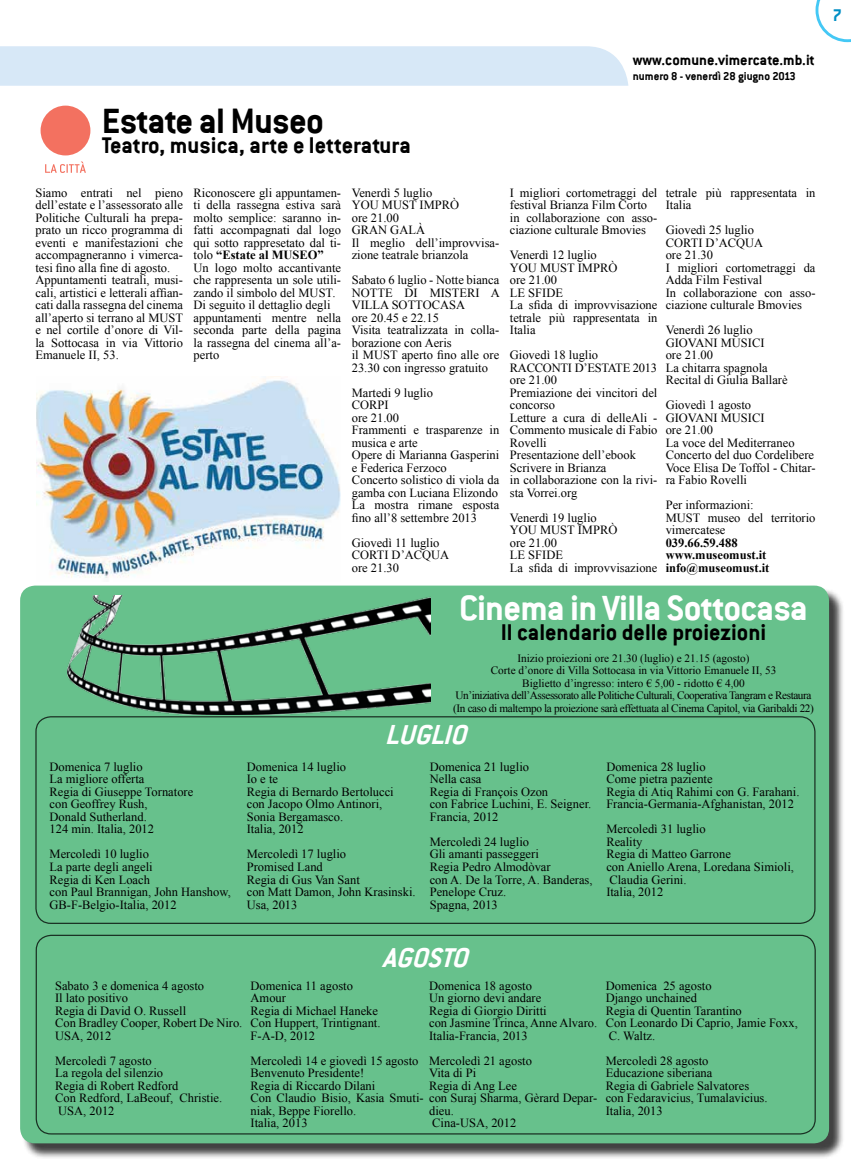
<style>
.page{position:relative;width:851px;height:1170px;background:#fff}
.page>*{position:absolute;margin:0;border:0;box-sizing:border-box;transform-origin:0 0}
.t1{font:700 38.75px "Conduit ITC";letter-spacing:-.02em;color:#fff}
.t2{font:700 38.75px "Conduit ITC";letter-spacing:-.02em;color:#000}
.t3{font:italic 700 30px "Conduit ITC";color:#fff}
.t4{font:700 25px "Conduit ITC";color:#000}
.t5{font:700 18.75px "Conduit ITC";color:#008fc5}
.t6{font:700 16.25px "Conduit ITC";color:#000}
.t7{font:12.5px/12.5px "Times New Roman";color:#000}
.t8{font:700 12.5px/12.5px "Times New Roman";color:#000}
.t9{font:700 12.5px "Conduit ITC";color:#000}
.t10{font:11.25px/12.5px "Times New Roman";letter-spacing:-.03em;color:#000;text-align:center}
.s1{font-weight:700}
</style>
<div class="page">
<div style="left:0;top:46px;width:628px;height:40px;background:#d7e8f7"></div>
<div style="left:22px;top:587px;width:822px;height:571px;background:#000;opacity:.75"></div>
<div style="left:20px;top:585px;width:809px;height:558px;background:#67c18c;border-radius:15px"></div>
<div style="left:36px;top:934px;width:779px;height:200px;border:1px solid #000;border-radius:15px"></div>
<div style="left:35px;top:716px;width:780px;height:207px;border:1px solid #000;border-radius:15px"></div>
<svg style="left:815px;top:0;width:35px;height:42px"></svg>
<div style="left:41px;top:106px;width:49px;height:49px;background:#f37160;border-radius:50%"></div>
<svg style="left:45px;top:161px;width:41px;height:12px"></svg>
<img style="left:67px;top:595px;width:363px;height:119px">
<img style="left:36px;top:376px;width:305px;height:202px">
<h1 class="t2" style="left:102px;top:98px;width:223px">Estate al Museo</h1>
<h3 class="t4" style="left:102px;top:130px;width:310px">Teatro, musica, arte e letteratura</h3>
<h3 class="t6" style="left:632px;top:51px;width:183px">www.comune.vimercate.mb.it</h3>
<p class="t9" style="left:632px;top:69px;width:165px">numero 8 - venerdì 28 giugno 2013</p>
<p class="t7" style="left:35px;top:186px;width:149px">Siamo entrati nel pieno dell’estate e l’assessorato alle<br>Politiche Culturali ha prepa&shy;prato un ricco programma di eventi e manifestazioni che accompagneranno i vimerca&shy;tesi fino alla fine di agosto.<br>Appuntamenti teatrali, musi&shy;cali, artistici e letterali affian&shy;cati dalla rassegna del cinema all’aperto si terrano al MUST e nel cortile d’onore di Vil&shy;la Sottocasa in via Vittorio<br>Emanuele II, 53.</p>
<p class="t7" style="left:193px;top:186px;width:149px">Riconoscere gli appuntamen&shy;ti della rassegna estiva sarà molto semplice: saranno in&shy;fatti accompagnati dal logo qui sotto rappresetato dal ti&shy;tolo <span class="s1">“Estate al MUSEO”<br></span>Un logo molto accantivante che rappresenta un sole utili&shy;zando il simbolo del MUST.<br>Di seguito il dettaglio degli appuntamenti mentre nella seconda parte della pagina la rassegna del cinema all’a&shy;perto</p>
<p class="t7" style="left:351px;top:186px;width:149px">Venerdì 5 luglio<br>YOU MUST IMPRÒ<br>ore 21.00<br>GRAN GALÀ<br>Il meglio dell’improvvisa&shy;zione teatrale brianzola</p>
<p class="t7" style="left:351px;top:273px;width:150px">Sabato 6 luglio - Notte bianca<br>NOTTE DI MISTERI A<br>VILLA SOTTOCASA<br>ore 20.45 e 22.15<br>Visita teatralizzata in colla&shy;borazione con Aeris<br>il MUST aperto fino alle ore<br>23.30 con ingresso gratuito</p>
<p class="t7" style="left:351px;top:386px;width:149px">Martedi 9 luglio<br>CORPI<br>ore 21.00<br>Frammenti e trasparenze in musica e arte<br>Opere di Marianna Gasperini e Federica Ferzoco<br>Concerto solistico di viola da gamba con Luciana Elizondo<br>La mostra rimane esposta fino all’8 settembre 2013</p>
<p class="t7" style="left:351px;top:536px;width:99px">Giovedì 11 luglio<br>CORTI D’ACQUA ore 21.30</p>
<p class="t7" style="left:510px;top:186px;width:149px">I migliori cortometraggi del festival Brianza Film Corto in collaborazione con asso&shy;ciazione culturale Bmovies</p>
<p class="t7" style="left:510px;top:248px;width:149px">Venerdì 12 luglio<br>YOU MUST IMPRÒ<br>ore 21.00<br>LE SFIDE<br>La sfida di improvvisazione tetrale più rappresentata in<br>Italia</p>
<p class="t7" style="left:510px;top:348px;width:149px">Giovedì 18 luglio<br>RACCONTI D’ESTATE 2013 ore 21.00<br>Premiazione dei vincitori del concorso<br>Letture a cura di delleAli -<br>Commento musicale di Fabio<br>Rovelli<br>Presentazione dell’ebook<br>Scrivere in Brianza<br>in collaborazione con la rivi&shy;sta Vorrei.org</p>
<p class="t7" style="left:510px;top:511px;width:149px">Venerdì 19 luglio<br>YOU MUST IMPRÒ<br>ore 21.00<br>LE SFIDE<br>La sfida di improvvisazione</p>
<p class="t7" style="left:665px;top:186px;width:151px">tetrale più rappresentata in<br>Italia</p>
<p class="t7" style="left:665px;top:223px;width:151px">Giovedì 25 luglio<br>CORTI D’ACQUA<br>ore 21.30<br>I migliori cortometraggi da<br>Adda Film Festival<br>In collaborazione con asso&shy;ciazione culturale Bmovies</p>
<p class="t7" style="left:665px;top:323px;width:123px">Venerdì 26 luglio<br>GIOVANI MUSICI<br>ore 21.00<br>La chitarra spagnola<br>Recital di Giulia Ballarè</p>
<p class="t7" style="left:665px;top:398px;width:151px">Giovedì 1 agosto<br>GIOVANI MUSICI<br>ore 21.00<br>La voce del Mediterraneo<br>Concerto del duo Cordelibere<br>Voce Elisa De Toffol - Chitar&shy;ra Fabio Rovelli</p>
<p class="t7" style="left:665px;top:498px;width:151px">Per informazioni:<br>MUST museo del territorio vimercatese</p>
<p class="t8" style="left:665px;top:536px;width:105px">039.66.59.488 www.museomust.it info@museomust.it</p>
<h1 class="t1" style="left:459px;top:585px;width:350px">Cinema in Villa Sottocasa</h1>
<h3 class="t4" style="left:500px;top:617px;width:267px">Il calendario delle proiezioni</h3>
<p class="t10" style="left:453px;top:651px;width:362px">Inizio proiezioni ore 21.30 (luglio) e 21.15 (agosto)<br>Corte d’onore di Villa Sottocasa in via Vittorio Emanuele II, 53<br>Biglietto d’ingresso: intero € 5,00 - ridotto € 4,00<br>Un’iniziativa dell’Assessorato alle Politiche Culturali, Cooperativa Tangram e Restaura (In caso di maltempo la proiezione sarà effettuata al Cinema Capitol, via Garibaldi 22)</p>
<p class="t7" style="left:50px;top:760px;width:145px">Domenica 7 luglio<br>La migliore offerta<br>Regia di Giuseppe Tornatore con Geoffrey Rush,<br>Donald Sutherland.<br>124 min. Italia, 2012</p>
<p class="t7" style="left:50px;top:847px;width:183px">Mercoledì 10 luglio<br>La parte degli angeli<br>Regia di Ken Loach<br>con Paul Brannigan, John Hanshow,<br>GB-F-Belgio-Italia, 2012</p>
<h2 class="t3" style="left:385px;top:716px;width:92px">LUGLIO</h2>
<p class="t7" style="left:247px;top:760px;width:148px">Domenica 14 luglio<br>Io e te<br>Regia di Bernardo Bertolucci con Jacopo Olmo Antinori,<br>Sonia Bergamasco.<br>Italia, 2012</p>
<p class="t7" style="left:247px;top:847px;width:170px">Mercoledì 17 luglio<br>Promised Land<br>Regia di Gus Van Sant<br>con Matt Damon, John Krasinski.<br>Usa, 2013</p>
<p class="t7" style="left:429px;top:760px;width:163px">Domenica 21 luglio<br>Nella casa<br>Regia di François Ozon<br>con Fabrice Luchini, E. Seigner.<br>Francia, 2012</p>
<p class="t7" style="left:429px;top:835px;width:164px">Mercoledì 24 luglio<br>Gli amanti passeggeri<br>Regia Pedro Almodòvar<br>con A. De la Torre, A. Banderas,<br>Penelope Cruz.<br>Spagna, 2013</p>
<p class="t7" style="left:606px;top:760px;width:195px">Domenica 28 luglio<br>Come pietra paziente<br>Regia di Atiq Rahimi con G. Farahani.<br>Francia-Germania-Afghanistan, 2012</p>
<p class="t7" style="left:606px;top:822px;width:189px">Mercoledì 31 luglio<br>Reality<br>Regia di Matteo Garrone<br>con Aniello Arena, Loredana Simioli,<br>Claudia Gerini.<br>Italia, 2012</p>
<p class="t7" style="left:55px;top:979px;width:189px">Sabato 3 e domenica 4 agosto<br>Il lato positivo<br>Regia di David O. Russell<br>Con Bradley Cooper, Robert De Niro.<br>USA, 2012</p>
<p class="t7" style="left:55px;top:1054px;width:169px">Mercoledì 7 agosto<br>La regola del silenzio<br>Regia di Robert Redford<br>Con Redford, LaBeouf, Christie.<br>USA, 2012</p>
<h2 class="t3" style="left:382px;top:940px;width:96px">AGOSTO</h2>
<p class="t7" style="left:250px;top:978px;width:131px">Domenica 11 agosto<br>Amour<br>Regia di Michael Haneke<br>Con Huppert, Trintignant.<br>F-A-D, 2012</p>
<p class="t7" style="left:250px;top:1053px;width:348px">Mercoledì 14 e giovedì 15 agosto<br>Benvenuto Presidente!<br>Regia di Riccardo Dilani<br>Con Claudio Bisio, Kasia Smuti- con Suraj Sharma, Gèrard Depar&shy;niak, Beppe Fiorello.<br>Italia, 2013</p>
<p class="t7" style="left:429px;top:979px;width:169px">Domenica 18 agosto<br>Un giorno devi andare<br>Regia di Giorgio Diritti<br>con Jasmine Trinca, Anne Alvaro.<br>Italia-Francia, 2013</p>
<p class="t7" style="left:429px;top:1054px;width:104px">Mercoledì 21 agosto<br>Vita di Pi<br>Regia di Ang Lee</p>
<p class="t7" style="left:429px;top:1104px;width:89px">dieu.<br>Cina-USA, 2012</p>
<p class="t7" style="left:605px;top:979px;width:194px">Domenica 25 agosto<br>Django unchained<br>Regia di Quentin Tarantino<br>Con Leonardo Di Caprio, Jamie Foxx,<br>C. Waltz.</p>
<p class="t7" style="left:605px;top:1054px;width:163px">Mercoledì 28 agosto<br>Educazione siberiana<br>Regia di Gabriele Salvatores con Fedaravicius, Tumalavicius.<br>Italia, 2013</p>
<h3 class="t5" style="left:832px;top:4px;width:11px">7</h3>
</div>
